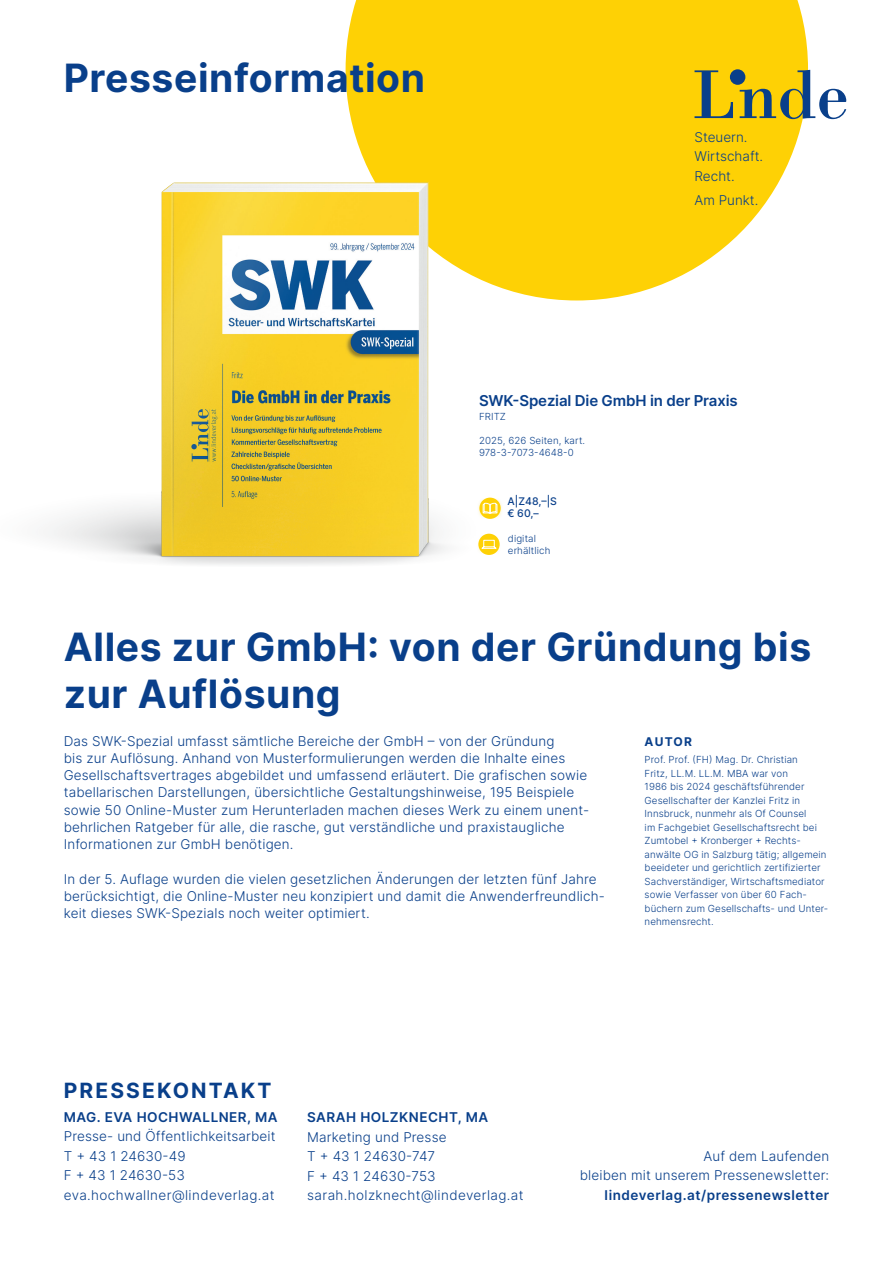
<style>
.page{position:relative;width:893px;height:1263px;background:#fff}
.page>*{position:absolute;margin:0;border:0;box-sizing:border-box;transform-origin:0 0}
.t1{font:700 39px/46.8px "Inter";letter-spacing:.015em;color:#093f8a}
.t2{font:700 21px "Inter";letter-spacing:.1em;color:#093f8a}
.t3{font:600 15px "Inter";letter-spacing:-.01em;color:#093f8a}
.t4{font:300 13.5px/19.5px "Inter";letter-spacing:.01em;color:#093f8a}
.t5{font:600 13.5px "Inter";letter-spacing:.035em;color:#093f8a}
.t6{font:700 12px "Inter";letter-spacing:.1em;color:#093f8a}
.t7{font:500 10.5px/12.8px "Inter";color:#093f8a}
.t8{font:300 9.75px/13.5px "Inter";letter-spacing:.01em;color:#093f8a}
</style>
<div class="page">
<svg style="left:346px;top:0;width:462px;height:274px;background:#fed51d"></svg>
<svg style="left:694px;top:70px;width:39px;height:48px;background:#b1a32e"></svg>
<svg style="left:740px;top:70px;width:106px;height:49px"></svg>
<div style="left:730px;top:69px;width:15px;height:16px;background:#093f8a;border-radius:50%"></div>
<img style="left:48px;top:157px;width:636px;height:408px">
<div style="left:477px;top:497px;width:26px;height:22px;background:#fed105;opacity:.75"></div>
<svg style="left:482px;top:502px;width:16px;height:12px"></svg>
<h1 class="t1" style="left:64px;top:54px;width:363px">Presseinformation</h1>
<p class="t4" style="left:694px;top:127px;width:70px">Steuern.<br>Wirtschaft.<br>Recht.</p>
<p class="t4" style="left:694px;top:190px;width:65px">Am Punkt.</p>
<p class="t3" style="left:479px;top:390px;width:260px">SWK-Spezial Die GmbH in der Praxis</p>
<p class="t8" style="left:479px;top:409px;width:28px">FRITZ</p>
<p class="t8" style="left:479px;top:434px;width:108px;line-height:12px">2025, 626 Seiten, kart.<br>978-3-7073-4648-0</p>
<p class="t7" style="left:507px;top:494px;width:51px">A|Z48,–|S € 60,–</p>
<p class="t8" style="left:508px;top:532px;width:44px;line-height:12px">digital erhältlich</p>
<h1 class="t1" style="left:64px;top:622px;width:749px">Alles zur GmbH: von der Gründung bis zur Auflösung</h1>
<p class="t4" style="left:64px;top:732px;width:527px;line-height:17.2px">Das SWK-Spezial umfasst sämtliche Bereiche der GmbH – von der Gründung<br>bis zur Auflösung. Anhand von Musterformulierungen werden die Inhalte eines Gesellschaftsvertrages abgebildet und umfassend erläutert. Die grafischen sowie tabellarischen Darstellungen, übersichtliche Gestaltungshinweise, 195 Beispiele sowie 50 Online-Muster zum Herunterladen machen dieses Werk zu einem unent&shy;behrlichen Ratgeber für alle, die rasche, gut verständliche und praxistaugliche Informationen zur GmbH benötigen.</p>
<p class="t4" style="left:64px;top:870px;width:543px;line-height:17.2px">In der 5. Auflage wurden die vielen gesetzlichen Änderungen der letzten fünf Jahre berücksichtigt, die Online-Muster neu konzipiert und damit die Anwenderfreundlich&shy;keit dieses SWK-Spezials noch weiter optimiert.</p>
<p class="t6" style="left:645px;top:732px;width:49px">AUTOR</p>
<p class="t8" style="left:645px;top:753px;width:185px">Prof. Prof. (FH) Mag. Dr. Christian<br>Fritz, LL.M. LL.M. MBA war von<br>1986 bis 2024 geschäftsführender Gesellschafter der Kanzlei Fritz in Innsbruck, nunmehr als Of Counsel<br>im Fachgebiet Gesellschaftsrecht bei Zumtobel + Kronberger + Rechts&shy;anwälte OG in Salzburg tätig; allgemein beeideter und gerichtlich zertifizierter Sachverständiger, Wirtschaftsmediator sowie Verfasser von über 60 Fach&shy;büchern zum Gesellschafts- und Unter&shy;nehmensrecht.</p>
<h2 class="t2" style="left:64px;top:1075px;width:209px">PRESSEKONTAKT</h2>
<p class="t5" style="left:64px;top:1107px;width:215px">MAG. EVA HOCHWALLNER, MA</p>
<p class="t4" style="left:64px;top:1126px;width:213px">Presse- und Öffentlichkeitsarbeit<br>T + 43 1 24630-49<br>F + 43 1 24630-53 eva.hochwallner@lindeverlag.at</p>
<p class="t5" style="left:307px;top:1107px;width:183px">SARAH HOLZKNECHT, MA</p>
<p class="t4" style="left:307px;top:1127px;width:218px">Marketing und Presse<br>T + 43 1 24630-747<br>F + 43 1 24630-753 sarah.holzknecht@lindeverlag.at</p>
<p class="t4" style="left:580px;top:1146px;width:251px;text-align:right">Auf dem Laufenden<br>bleiben mit unserem Pressenewsletter:</p>
<p class="t5" style="left:605px;top:1185px;width:226px">lindeverlag.at/pressenewsletter</p>
</div>
